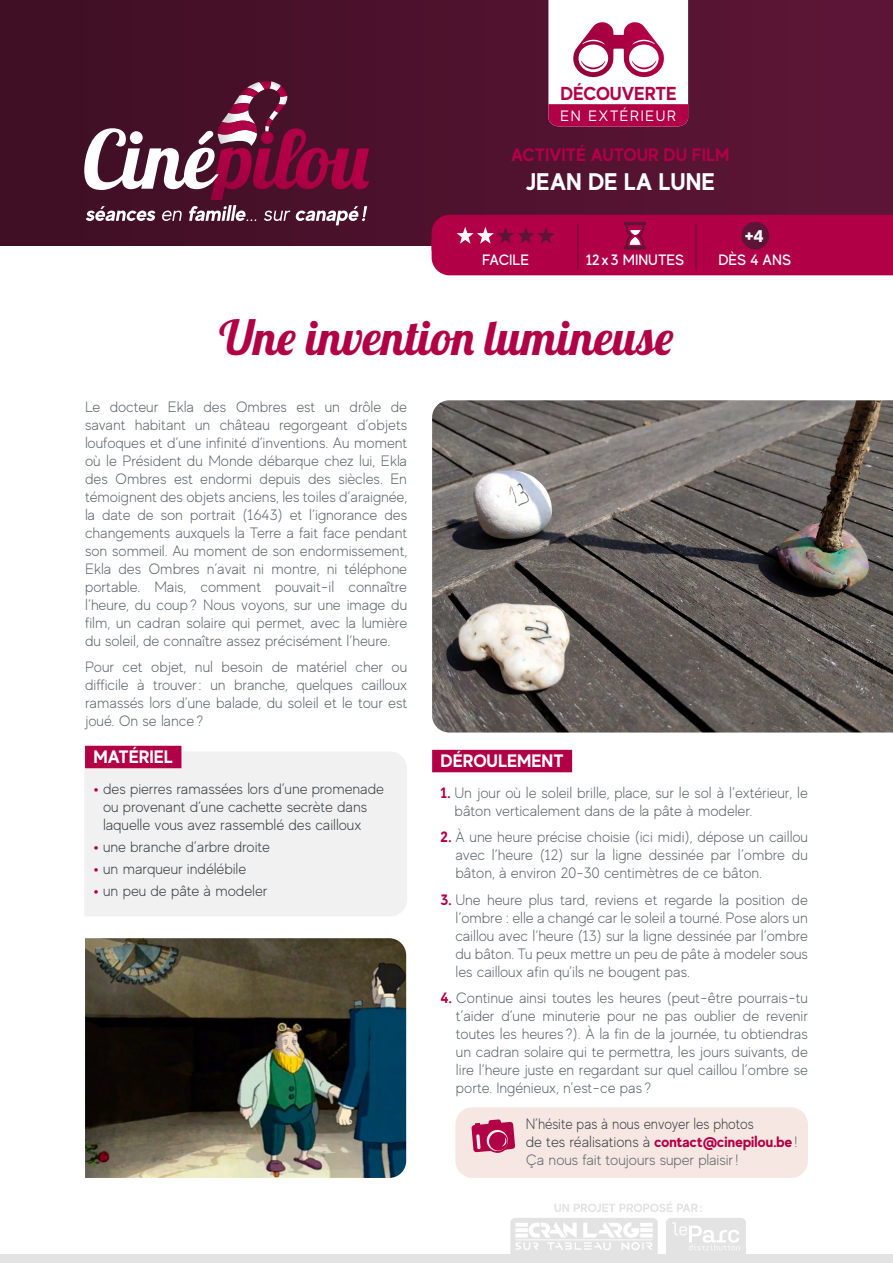
<style>
.page{position:relative;width:893px;height:1263px;background:#fff}
.page>*{position:absolute;margin:0;border:0;box-sizing:border-box;transform-origin:0 0}
.t1{font:48px "Lobster 1.4";color:#b20047}
.t2{font:700 24px "MADE Evolve Sans";color:#fff}
.t3{font:700 18.75px "MADE Evolve Sans";color:#b20047}
.t4{font:700 18px "MADE Evolve Sans";color:#b20047}
.t5{font:700 18px "MADE Evolve Sans";color:#fff}
.t6{font:700 18px "Ciutadella";color:#fff}
.t7{font:300 15px/18px "MADE Evolve Sans";color:#5f676d;text-align:justify}
.t8{font:300 15px/18px "MADE Evolve Sans";letter-spacing:-.01em;color:#3d4246}
.t9{font:300 15px/18px "MADE Evolve Sans";letter-spacing:-.01em;color:#3d4246;scale:.93 1}
.t10{font:500 15px "MADE Evolve Sans";color:#fff}
.t11{font:15px "MADE Evolve Sans";letter-spacing:.115em;color:#fff}
.s1{font-family:"MADE Evolve Sans EVO"}
.s2{font-family:"Ciutadella";font-weight:700;color:#b20047}
.s3{font-family:"MADE Evolve Sans EVO";font-weight:700;color:#b20047}
.s4{font-weight:700;color:#b20047}
.s5{color:#5f676d}
</style>
<div class="page">
<div style="left:0;top:0;width:892px;height:245px;background:linear-gradient(to right,#3e0e24,#5f1637)"></div>
<svg style="left:432px;top:215px;width:461px;height:60px;background:#ae0448"></svg>
<svg style="left:84px;top:81px;width:285px;height:144px;background:#6d304b"></svg>
<svg style="left:554px;top:1201px;width:148px;height:11px"></svg>
<svg style="left:666px;top:1218px;width:80px;height:36px"></svg>
<svg style="left:510px;top:1218px;width:148px;height:36px"></svg>
<div style="left:0;top:1254px;width:893px;height:9px;background:#e3e3e3"></div>
<img style="left:432px;top:400px;width:461px;height:332px">
<svg style="left:548px;top:0;width:140px;height:126px"></svg>
<div style="left:455px;top:1107px;width:353px;height:71px;background:#f6e7e2;border-radius:17px"></div>
<svg style="left:471px;top:1119px;width:44px;height:34px"></svg>
<div style="left:84px;top:752px;width:323px;height:164px;background:#f1f1f1"></div>
<div style="left:85px;top:746px;width:96px;height:22px;background:#b20047"></div>
<div style="left:432px;top:750px;width:140px;height:22px;background:#b20047"></div>
<img style="left:85px;top:938px;width:321px;height:240px">
<p class="t3" style="left:561px;top:82px;width:118px">DÉCOUVERTE</p>
<p class="t11" style="left:560px;top:107px;width:117px">EN EXTÉRIEUR</p>
<p class="t4" style="left:511px;top:143px;width:220px">ACTIVITÉ AUTOUR DU FILM</p>
<h2 class="t2" style="left:526px;top:166px;width:191px">JEAN DE LA LUNE</h2>
<p class="t6" style="left:745px;top:226px;width:21px">+4</p>
<p class="t10" style="left:482px;top:250px;width:48px">FACILE</p>
<p class="t10" style="left:718px;top:250px;width:74px">DÈS <span class="s1">4</span> ANS</p>
<p class="t10" style="left:586px;top:250px;width:100px"><span class="s1">12</span> x<span class="s1">3</span> MINUTES</p>
<h1 class="t1" style="left:220px;top:307px;width:455px">Une invention lumineuse</h1>
<p class="t7" style="left:85px;top:397px;width:324px">Le docteur Ekla des Ombres est un drôle de savant habitant un château regorgeant d’objets loufoques et d’une infinité d’inventions. Au moment où le Président du Monde débarque chez lui, Ekla des Ombres est endormi depuis des siècles. En témoignent des objets anciens, les toiles d’araignée, la date de son portrait (<span class="s1">1643</span>) et l’ignorance des changements auxquels la Terre a fait face pendant son sommeil. Au moment de son endormissement, Ekla des Ombres n’avait ni montre, ni téléphone portable. Mais, comment pouvait-il connaître l’heure, du coup? Nous voyons, sur une image du film, un cadran solaire qui permet, avec la lumière du soleil, de connaître assez précisément l’heure.</p>
<p class="t7" style="left:85px;top:658px;width:324px">Pour cet objet, nul besoin de matériel cher ou difficile à trouver: un branche, quelques cailloux ramassés lors d’une balade, du soleil et le tour est joué. On se lance?</p>
<p class="t5" style="left:94px;top:745px;width:81px">MATÉRIEL</p>
<p class="t8" style="left:103px;top:779px;width:282px;text-indent:-10px"><span class="s2">•</span> des pierres ramassées lors d’une promenade ou provenant d’une cachette secrète dans laquelle vous avez rassemblé des cailloux</p>
<p class="t8" style="left:94px;top:837px;width:178px"><span class="s2">•</span> une branche d’arbre droite</p>
<p class="t8" style="left:94px;top:859px;width:154px"><span class="s2">•</span> un marqueur indélébile</p>
<p class="t8" style="left:94px;top:882px;width:175px"><span class="s2">•</span> un peu de pâte à modeler</p>
<p class="t5" style="left:441px;top:749px;width:124px">DÉROULEMENT</p>
<p class="t7" style="left:455px;top:783px;width:355px;text-indent:-14px"><span class="s3">1.</span> Un jour où le soleil brille, place, sur le sol à l’extérieur, le bâton verticalement dans de la pâte à modeler.</p>
<p class="t7" style="left:455px;top:827px;width:354px;text-indent:-15px"><span class="s3">2.</span> À une heure précise choisie (ici midi), dépose un caillou avec l’heure (<span class="s1">12</span>) sur la ligne dessinée par l’ombre du bâton, à environ <span class="s1">20</span>-<span class="s1">30</span> centimètres de ce bâton.</p>
<p class="t7" style="left:455px;top:890px;width:354px;text-indent:-15px"><span class="s3">3.</span> Une heure plus tard, reviens et regarde la position de l’ombre : elle a changé car le soleil a tourné. Pose alors un caillou avec l’heure (<span class="s1">13</span>) sur la ligne dessinée par l’ombre du bâton. Tu peux mettre un peu de pâte à modeler sous les cailloux afin qu’ils ne bougent pas.</p>
<p class="t7" style="left:456px;top:988px;width:353px;text-indent:-15px"><span class="s3">4.</span> Continue ainsi toutes les heures (peut-être pourrais-tu t’aider d’une minuterie pour ne pas oublier de revenir toutes les heures ?). À la fin de la journée, tu obtiendras un cadran solaire qui te permettra, les jours suivants, de lire l’heure juste en regardant sur quel caillou l’ombre se porte. Ingénieux, n’est-ce pas ?</p>
<p class="t9" style="left:526px;top:1114px;width:294px">N’hésite pas à nous envoyer les photos<br>de tes réalisations à <span class="s4">contact@cinepilou.be</span><span class="s5">!<br>Ça nous fait toujours super plaisir!</span></p>
</div>
